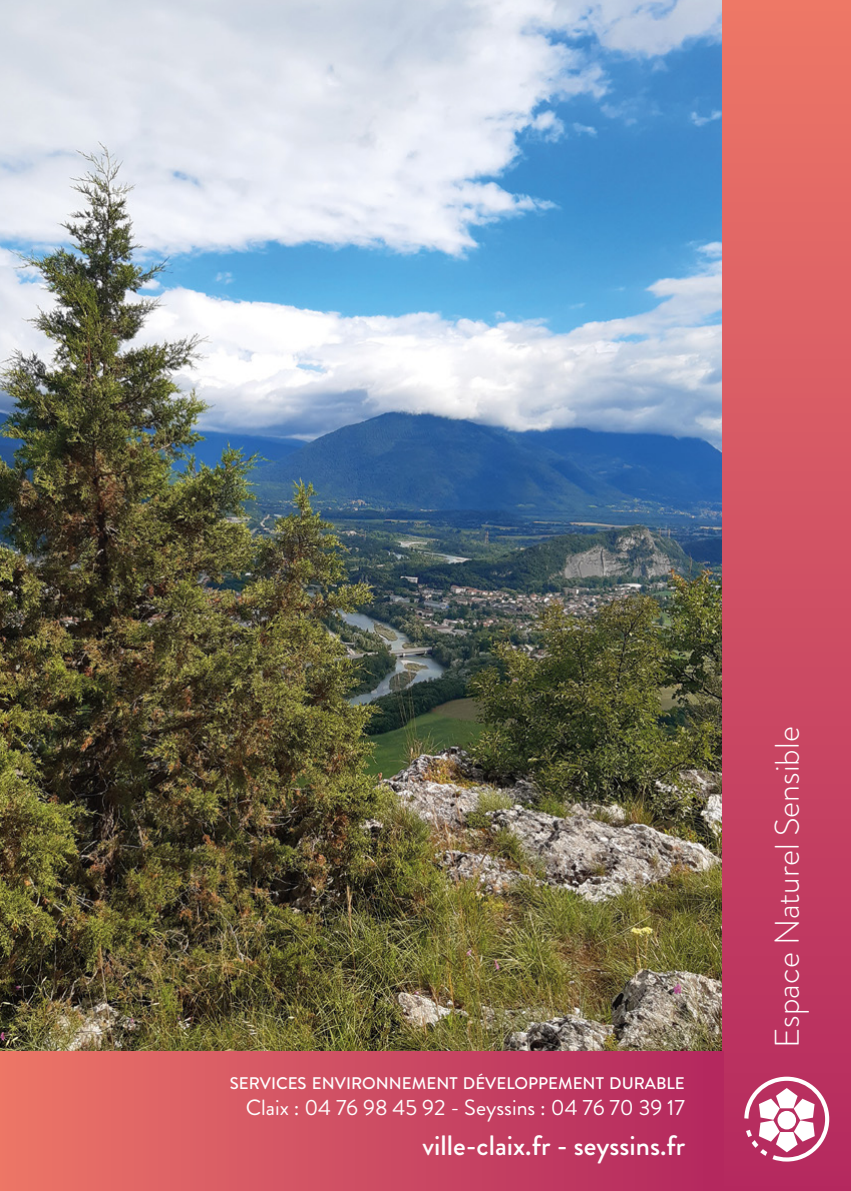
<style>
.page{position:relative;width:851px;height:1191px;background:#fff}
.page>*{position:absolute;margin:0;border:0;box-sizing:border-box;transform-origin:0 0}
.t1{font:300 34px "Brandon Grotesque";color:#fff}
.t2{font:500 28px "Brandon Grotesque";color:#fff}
.t3{font:22px "Brandon Grotesque";color:#fff}
.t4{font:500 16.8px "Brandon Grotesque";color:#fff}
</style>
<div class="page">
<img style="left:0;top:0;width:722px;height:1051px">
<div style="left:722px;top:0;width:128px;height:1191px;background:linear-gradient(to bottom,#ed7767,#b3285f)"></div>
<div style="left:0;top:1051px;width:723px;height:140px;background:linear-gradient(to right,#ec7667,#b2265f)"></div>
<svg style="left:744px;top:1076px;width:85px;height:85px"></svg>
<p class="t4" style="left:230px;top:1071px;width:456px">SERVICES ENVIRONNEMENT DÉVELOPPEMENT DURABLE</p>
<h3 class="t3" style="left:246px;top:1092px;width:440px">Claix : 04 76 98 45 92 - Seyssins : 04 76 70 39 17</h3>
<h2 class="t2" style="left:422px;top:1126px;width:264px">ville-claix.fr - seyssins.fr</h2>
<h1 class="t1" style="left:763px;top:1047px;width:322px;rotate:-90deg">Espace Naturel Sensible</h1>
</div>
